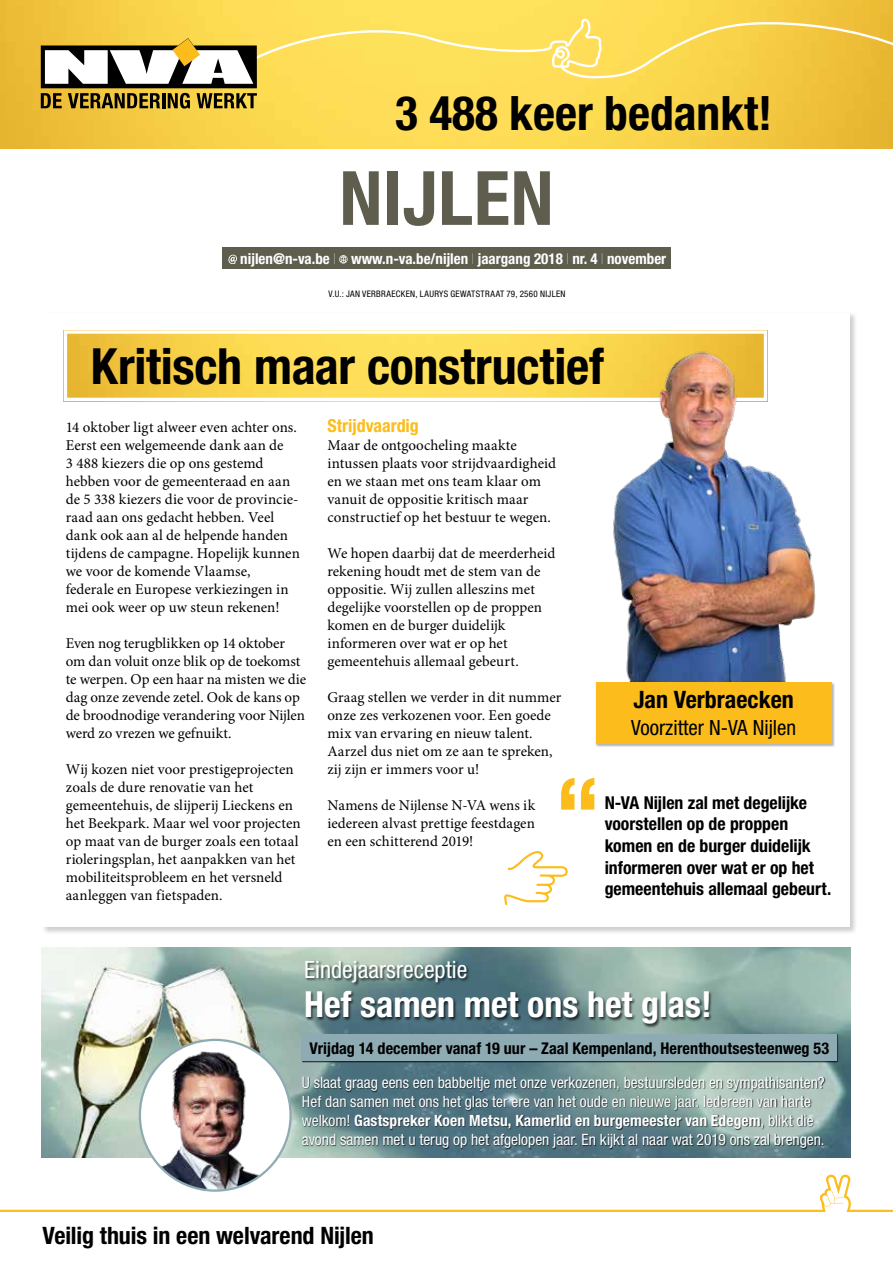
<style>
.page{position:relative;width:893px;height:1263px;background:#fff}
.page>*{position:absolute;margin:0;border:0;box-sizing:border-box;transform-origin:0 0}
.t1{font:700 condensed 75px "Helvetica Neue LT Std";letter-spacing:.01em;color:#5e5d4e}
.t2{font:700 condensed 49.95px "Helvetica Neue LT Std";letter-spacing:-.005em;color:#000}
.t3{font:700 condensed 47.55px "Helvetica Neue LT Std";color:#000}
.t4{font:700 condensed 36px "Helvetica Neue LT Std";color:#fff}
.t5{font:700 condensed 24px "Helvetica Neue LT Std";color:#000}
.t6{font:condensed 24px "Helvetica Neue LT Std";color:#fff}
.t7{font:condensed 21px "Helvetica Neue LT Std";color:#000}
.t8{font:700 condensed 18px "Helvetica Neue LT Std";letter-spacing:-.005em;color:#fcbd1c}
.t9{font:700 condensed 17.7px/21.6px "Helvetica Neue LT Std";color:#000}
.t10{font:700 condensed 16.2px "Helvetica Neue LT Std";letter-spacing:.005em;color:#000}
.t11{font:condensed 15.6px/18.8px "Helvetica Neue LT Std";color:#fff}
.t12{font:15px/18px "Minion Pro";color:#000}
.t13{font:700 condensed 15px "Helvetica Neue LT Std";color:#fff}
.t14{font:condensed 9px "Helvetica Neue LT Std";letter-spacing:.035em;color:#000}
.s1{font-weight:200}
.s2{font-weight:700}
</style>
<div class="page">
<img style="left:0;top:0;width:893px;height:149px">
<svg style="left:41px;top:18px;width:852px;height:91px;background:#e9ca59"></svg>
<div style="left:222px;top:247px;width:448px;height:22px;background:#5e5d4e"></div>
<svg style="left:228px;top:255px;width:9px;height:9px"></svg>
<svg style="left:339px;top:255px;width:9px;height:9px"></svg>
<svg style="left:0;top:1174px;width:893px;height:38px"></svg>
<div style="left:41px;top:311px;width:817px;height:624px;background:#000;opacity:.2"></div>
<div style="left:43px;top:313px;width:807px;height:614px;background:#fff"></div>
<img style="left:42px;top:947px;width:808px;height:211px">
<div style="left:305px;top:960px;width:408px;height:68px;background:#000;opacity:.7"></div>
<div style="left:302px;top:1077px;width:523px;height:72px;background:#000;opacity:.75"></div>
<div style="left:302px;top:1034px;width:536px;height:29px;background:#000;opacity:.75"></div>
<div style="left:302px;top:1034px;width:535px;height:27px;background:#8eabb3"></div>
<img style="left:140px;top:1048px;width:151px;height:142px">
<img style="left:68px;top:334px;width:528px;height:63px">
<div style="left:64px;top:330px;width:703px;height:71px;border:3px solid #fff"></div>
<img style="left:596px;top:330px;width:220px;height:352px">
<div style="left:595px;top:682px;width:240px;height:65px;background:#000;opacity:.3"></div>
<div style="left:596px;top:683px;width:235px;height:61px;background:#fcbd1c"></div>
<svg style="left:561px;top:778px;width:33px;height:32px"></svg>
<svg style="left:504px;top:851px;width:64px;height:55px"></svg>
<h3 class="t3" style="left:395px;top:84px;width:378px">3 488 keer bedankt!</h3>
<h1 class="t1" style="left:339px;top:153px;width:216px">NIJLEN</h1>
<p class="t13" style="left:240px;top:249px;width:427px">nijlen@n-va.be <span class="s1">I</span> www.n-va.be/nijlen <span class="s1">I</span> jaargang 2018 <span class="s1">I</span> nr. 4 <span class="s1">I</span> november</p>
<p class="t14" style="left:328px;top:288px;width:239px">V.U.: JAN VERBRAECKEN, LAURYS GEWATSTRAAT 79, 2560 NIJLEN</p>
<h2 class="t2" style="left:91px;top:335px;width:515px">Kritisch maar constructief</h2>
<p class="t12" style="left:66px;top:418px;width:236px">14 oktober ligt alweer even achter ons.<br>Eerst een welgemeende dank aan de<br>3 488 kiezers die op ons gestemd hebben voor de gemeenteraad en aan de 5 338 kiezers die voor de provincie&shy;raad aan ons gedacht hebben. Veel dank ook aan al de helpende handen tijdens de campagne. Hopelijk kunnen we voor de komende Vlaamse, federale en Europese verkiezingen in mei ook weer op uw steun rekenen!</p>
<p class="t12" style="left:66px;top:634px;width:242px">Even nog terugblikken op 14 oktober om dan voluit onze blik op de toekomst te werpen. Op een haar na misten we die dag onze zevende zetel. Ook de kans op de broodnodige verandering voor Nijlen werd zo vrezen we gefnuikt.</p>
<p class="t12" style="left:66px;top:760px;width:236px">Wij kozen niet voor prestigeprojecten zoals de dure renovatie van het gemeentehuis, de slijperij Lieckens en het Beekpark. Maar wel voor projecten op maat van de burger zoals een totaal rioleringsplan, het aanpakken van het mobiliteitsprobleem en het versneld aanleggen van fietspaden.</p>
<p class="t8" style="left:327px;top:415px;width:93px">Strijdvaardig</p>
<p class="t12" style="left:327px;top:436px;width:230px">Maar de ontgoocheling maakte intussen plaats voor strijdvaardigheid en we staan met ons team klaar om vanuit de oppositie kritisch maar constructief op het bestuur te wegen.</p>
<p class="t12" style="left:327px;top:544px;width:229px">We hopen daarbij dat de meerderheid rekening houdt met de stem van de oppositie. Wij zullen alleszins met degelijke voorstellen op de proppen komen en de burger duidelijk informeren over wat er op het gemeentehuis allemaal gebeurt.</p>
<p class="t12" style="left:327px;top:688px;width:235px">Graag stellen we verder in dit nummer onze zes verkozenen voor. Een goede mix van ervaring en nieuw talent.<br>Aarzel dus niet om ze aan te spreken, zij zijn er immers voor u!</p>
<p class="t12" style="left:327px;top:796px;width:209px;text-align:justify">Namens de Nijlense N-VA wens ik iedereen alvast prettige feestdagen en een schitterend 2019!</p>
<h3 class="t5" style="left:633px;top:685px;width:162px">Jan Verbraecken</h3>
<h3 class="t7" style="left:631px;top:716px;width:167px">Voorzitter N-VA Nijlen</h3>
<p class="t9" style="left:605px;top:791px;width:228px">N-VA Nijlen zal met degelijke voorstellen op de proppen komen en de burger duidelijk informeren over wat er op het gemeentehuis allemaal gebeurt.</p>
<h3 class="t6" style="left:304px;top:955px;width:165px">Eindejaarsreceptie</h3>
<h3 class="t4" style="left:304px;top:982px;width:409px">Hef samen met ons het glas!</h3>
<p class="t10" style="left:310px;top:1038px;width:521px">Vrijdag 14 december vanaf 19 uur – Zaal Kempenland, Herenthoutsesteenweg 53</p>
<p class="t11" style="left:302px;top:1073px;width:524px">U slaat graag eens een babbeltje met onze verkozenen, bestuursleden en sympathisanten?<br>Hef dan samen met ons het glas ter ere van het oude en nieuwe jaar. Iedereen van harte welkom! <span class="s2">Gastspreker Koen Metsu, Kamerlid en burgemeester van Edegem</span>, blikt die avond samen met u terug op het afgelopen jaar. En kijkt al naar wat 2019 ons zal brengen.</p>
<h3 class="t5" style="left:43px;top:1221px;width:333px">Veilig thuis in een welvarend Nijlen</h3>
</div>
